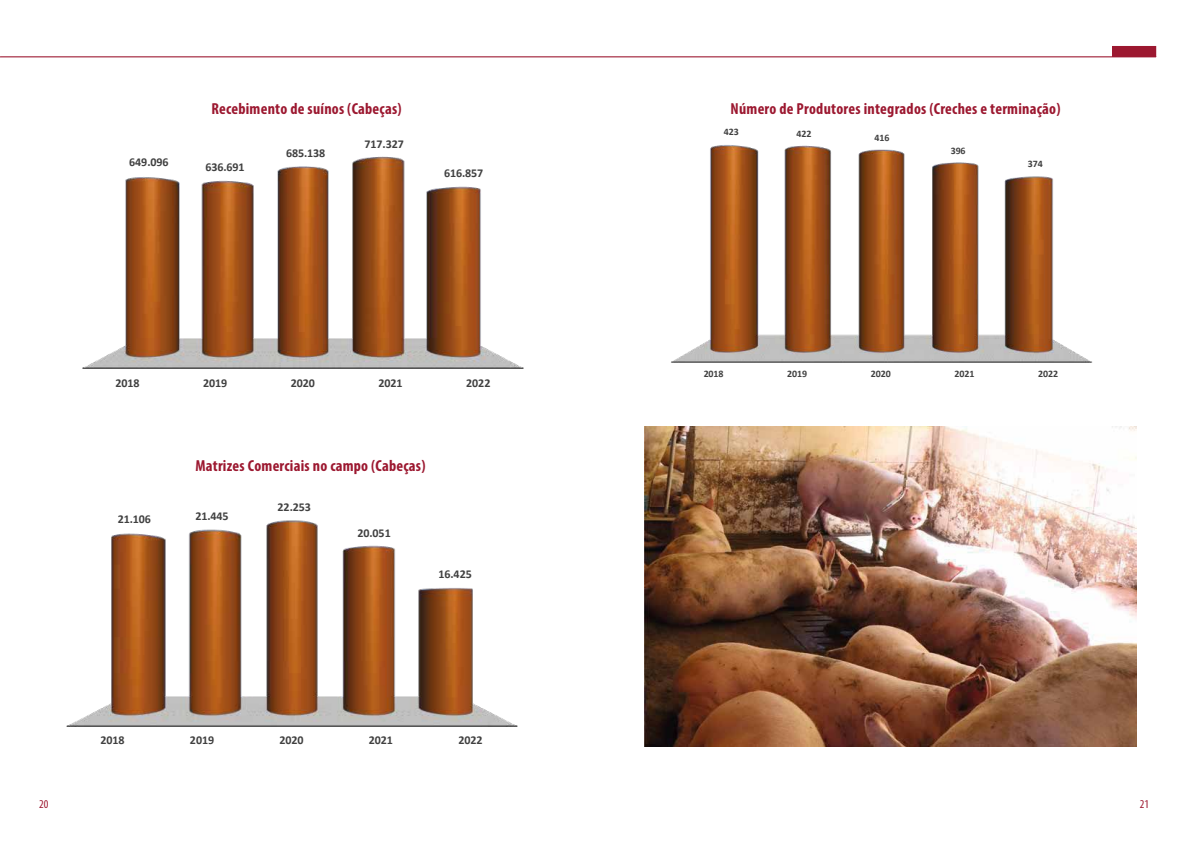
<style>
.page{position:relative;width:1191px;height:842px;background:#fff}
.page>*{position:absolute;margin:0;border:0;box-sizing:border-box;transform-origin:0 0}
.t1{font:700 condensed 16px "Myriad Pro";letter-spacing:.015em;color:#9c1830}
.t2{font:700 12px "Calibri";letter-spacing:-.005em;color:#404040}
.t3{font:condensed 12px "Myriad Pro";color:#9c1830}
.t4{font:700 9.9px "Calibri";letter-spacing:-.005em;color:#404040}
</style>
<div class="page">
<hr style="left:0;top:56px;width:1156px;height:1px;background:#9c1830">
<div style="left:1112px;top:46px;width:43px;height:10px;background:#9c1830"></div>
<img style="left:82px;top:156px;width:442px;height:213px">
<img style="left:66px;top:520px;width:452px;height:207px">
<img style="left:671px;top:145px;width:422px;height:218px">
<img style="left:645px;top:427px;width:491px;height:320px">
<p class="t2" style="left:129px;top:153px;width:41px">649.096</p>
<p class="t1" style="left:211px;top:98px;width:192px">Recebimento de suínos (Cabeças)</p>
<p class="t2" style="left:205px;top:159px;width:41px">636.691</p>
<p class="t2" style="left:286px;top:144px;width:41px">685.138</p>
<p class="t2" style="left:364px;top:135px;width:41px">717.327</p>
<p class="t2" style="left:444px;top:165px;width:41px">616.857</p>
<p class="t2" style="left:115px;top:374px;width:26px">2018</p>
<p class="t2" style="left:203px;top:374px;width:26px">2019</p>
<p class="t2" style="left:291px;top:374px;width:26px">2020</p>
<p class="t2" style="left:378px;top:374px;width:26px">2021</p>
<p class="t2" style="left:466px;top:374px;width:26px">2022</p>
<p class="t1" style="left:195px;top:455px;width:232px">Matrizes Comerciais no campo (Cabeças)</p>
<p class="t2" style="left:118px;top:510px;width:35px">21.106</p>
<p class="t2" style="left:195px;top:508px;width:35px">21.445</p>
<p class="t2" style="left:278px;top:499px;width:35px">22.253</p>
<p class="t2" style="left:357px;top:525px;width:35px">20.051</p>
<p class="t2" style="left:438px;top:565px;width:35px">16.425</p>
<p class="t2" style="left:100px;top:732px;width:26px">2018</p>
<p class="t2" style="left:190px;top:732px;width:26px">2019</p>
<p class="t2" style="left:279px;top:732px;width:26px">2020</p>
<p class="t2" style="left:369px;top:732px;width:26px">2021</p>
<p class="t2" style="left:458px;top:732px;width:26px">2022</p>
<p class="t1" style="left:730px;top:98px;width:331px">Número de Produtores integrados (Creches e terminação)</p>
<p class="t4" style="left:724px;top:124px;width:17px">423</p>
<p class="t4" style="left:796px;top:127px;width:17px">422</p>
<p class="t4" style="left:874px;top:130px;width:17px">416</p>
<p class="t4" style="left:950px;top:144px;width:17px">396</p>
<p class="t4" style="left:1027px;top:157px;width:17px">374</p>
<p class="t4" style="left:703px;top:366px;width:21px">2018</p>
<p class="t4" style="left:787px;top:366px;width:21px">2019</p>
<p class="t4" style="left:871px;top:366px;width:21px">2020</p>
<p class="t4" style="left:954px;top:366px;width:21px">2021</p>
<p class="t4" style="left:1038px;top:366px;width:21px">2022</p>
<p class="t3" style="left:39px;top:796px;width:11px">20</p>
<p class="t3" style="left:1139px;top:796px;width:11px">21</p>
</div>
